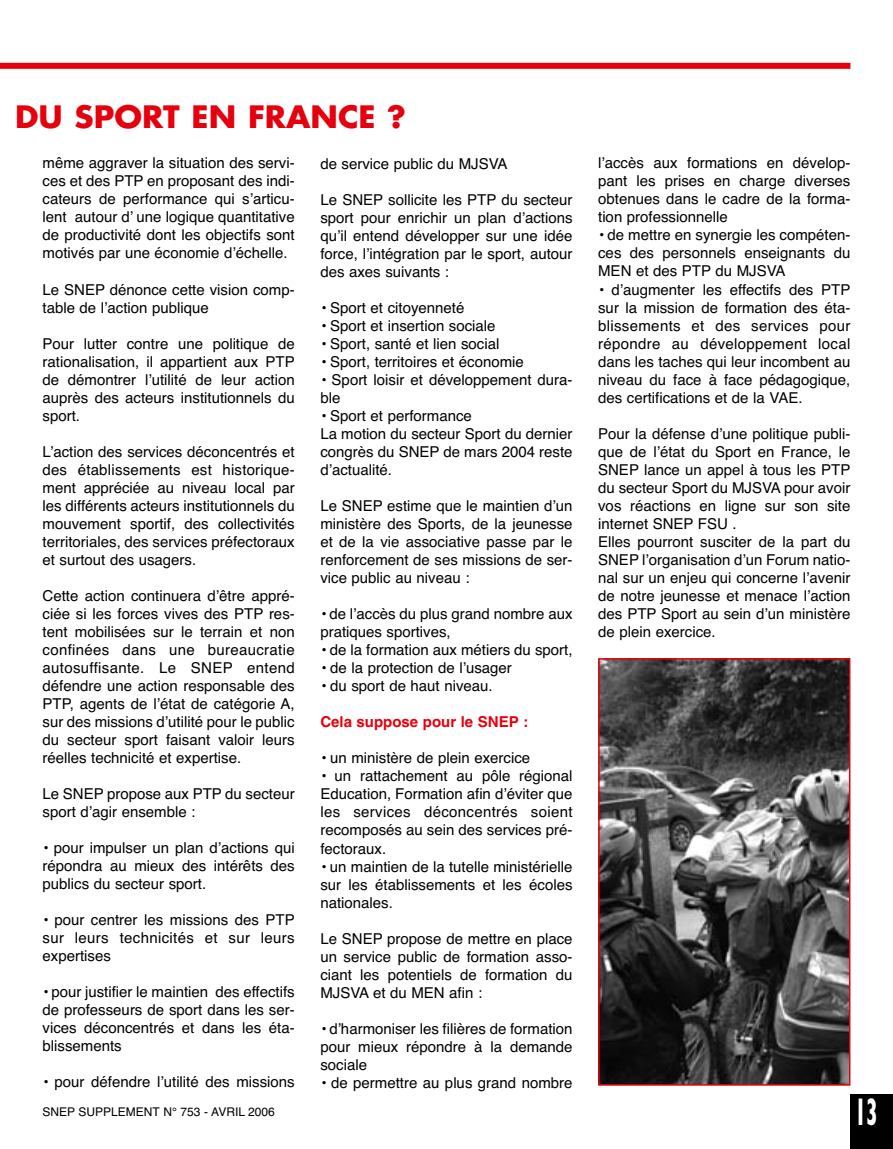
<style>
.page{position:relative;width:893px;height:1149px;background:#fff}
.page>*{position:absolute;margin:0;border:0;box-sizing:border-box;transform-origin:0 0}
.t1{font:700 39px "Gill Sans";color:#fff;scale:.5 1}
.t2{font:700 30px "Futura Std";color:#e6000e;scale:1.04 1}
.t3{font:15px/18px "Helvetica";color:#000;text-align:justify}
.t4{font:700 15px "Helvetica";color:#e6000e}
.t5{font:12px "Helvetica";color:#000}
</style>
<div class="page">
<div style="left:850px;top:1093px;width:43px;height:55px;background:#000"></div>
<div style="left:0;top:63px;width:850px;height:6px;background:#e6000e"></div>
<img style="left:601px;top:661px;width:246px;height:421px">
<div style="left:598px;top:658px;width:252px;height:427px;border:2px solid #e6000e"></div>
<h2 class="t2" style="left:15px;top:100px;width:378px">DU SPORT EN FRANCE ?</h2>
<p class="t3" style="left:43px;top:155px;width:254px">même aggraver la situation des servi&shy;ces et des PTP en proposant des indi&shy;cateurs de performance qui s’articu&shy;lent autour d’ une logique quantitative de productivité dont les objectifs sont motivés par une économie d’échelle.</p>
<p class="t3" style="left:43px;top:281px;width:254px">Le SNEP dénonce cette vision comp&shy;table de l’action publique</p>
<p class="t3" style="left:43px;top:335px;width:254px">Pour lutter contre une politique de rationalisation, il appartient aux PTP de démontrer l’utilité de leur action auprès des acteurs institutionnels du sport.</p>
<p class="t3" style="left:43px;top:443px;width:254px">L’action des services déconcentrés et des établissements est historique&shy;ment appréciée au niveau local par les différents acteurs institutionnels du mouvement sportif, des collectivités territoriales, des services préfectoraux et surtout des usagers.</p>
<p class="t3" style="left:43px;top:587px;width:254px">Cette action continuera d’être appré&shy;ciée si les forces vives des PTP res&shy;tent mobilisées sur le terrain et non confinées dans une bureaucratie autosuffisante. Le SNEP entend défendre une action responsable des PTP, agents de l’état de catégorie A, sur des missions d’utilité pour le public du secteur sport faisant valoir leurs réelles technicité et expertise.</p>
<p class="t3" style="left:43px;top:785px;width:254px">Le SNEP propose aux PTP du secteur sport d’agir ensemble :</p>
<p class="t3" style="left:43px;top:839px;width:254px">• pour impulser un plan d’actions qui répondra au mieux des intérêts des publics du secteur sport.</p>
<p class="t3" style="left:43px;top:911px;width:254px">• pour centrer les missions des PTP sur leurs technicités et sur leurs expertises</p>
<p class="t3" style="left:43px;top:983px;width:254px">• pour justifier le maintien des effectifs de professeurs de sport dans les ser&shy;vices déconcentrés et dans les éta&shy;blissements</p>
<p class="t3" style="left:43px;top:1073px;width:254px">• pour défendre l’utilité des missions</p>
<p class="t3" style="left:320px;top:156px;width:189px">de service public du MJSVA</p>
<p class="t3" style="left:320px;top:192px;width:254px">Le SNEP sollicite les PTP du secteur sport pour enrichir un plan d’actions qu’il entend développer sur une idée force, l’intégration par le sport, autour des axes suivants :</p>
<p class="t3" style="left:320px;top:300px;width:146px">• Sport et citoyenneté</p>
<p class="t3" style="left:320px;top:318px;width:177px">• Sport et insertion sociale</p>
<p class="t3" style="left:320px;top:336px;width:181px">• Sport, santé et lien social</p>
<p class="t3" style="left:320px;top:354px;width:205px">• Sport, territoires et économie</p>
<p class="t3" style="left:320px;top:372px;width:254px">• Sport loisir et développement dura&shy;ble</p>
<p class="t3" style="left:320px;top:408px;width:254px;text-align:left">• Sport et performance<br>La motion du secteur Sport du dernier congrès du SNEP de mars 2004 reste d’actualité.</p>
<p class="t3" style="left:320px;top:498px;width:254px">Le SNEP estime que le maintien d’un ministère des Sports, de la jeunesse et de la vie associative passe par le renforcement de ses missions de ser&shy;vice public au niveau :</p>
<p class="t3" style="left:320px;top:606px;width:254px">• de l’accès du plus grand nombre aux pratiques sportives,</p>
<p class="t3" style="left:320px;top:642px;width:254px">• de la formation aux métiers du sport,</p>
<p class="t3" style="left:320px;top:660px;width:193px">• de la protection de l’usager</p>
<p class="t3" style="left:320px;top:678px;width:174px">• du sport de haut niveau.</p>
<p class="t4" style="left:320px;top:716px;width:209px">Cela suppose pour le SNEP :</p>
<p class="t3" style="left:320px;top:750px;width:211px">• un ministère de plein exercice</p>
<p class="t3" style="left:320px;top:768px;width:254px">• un rattachement au pôle régional Education, Formation afin d’éviter que les services déconcentrés soient recomposés au sein des services pré&shy;fectoraux.</p>
<p class="t3" style="left:320px;top:858px;width:254px">• un maintien de la tutelle ministérielle sur les établissements et les écoles nationales.</p>
<p class="t3" style="left:320px;top:930px;width:254px">Le SNEP propose de mettre en place un service public de formation asso&shy;ciant les potentiels de formation du MJSVA et du MEN afin :</p>
<p class="t3" style="left:320px;top:1020px;width:254px">• d’harmoniser les filières de formation pour mieux répondre à la demande sociale</p>
<p class="t3" style="left:320px;top:1074px;width:254px">• de permettre au plus grand nombre</p>
<p class="t5" style="left:43px;top:1106px;width:234px">SNEP SUPPLEMENT N° 753 - AVRIL 2006</p>
<p class="t3" style="left:598px;top:155px;width:254px">l’accès aux formations en dévelop&shy;pant les prises en charge diverses obtenues dans le cadre de la forma&shy;tion professionnelle</p>
<p class="t3" style="left:598px;top:227px;width:254px">• de mettre en synergie les compéten&shy;ces des personnels enseignants du MEN et des PTP du MJSVA</p>
<p class="t3" style="left:598px;top:281px;width:254px">• d’augmenter les effectifs des PTP sur la mission de formation des éta&shy;blissements et des services pour répondre au développement local dans les taches qui leur incombent au niveau du face à face pédagogique, des certifications et de la VAE.</p>
<p class="t3" style="left:598px;top:425px;width:254px;text-align:left">Pour la défense d’une politique publi&shy;que de l’état du Sport en France, le SNEP lance un appel à tous les PTP du secteur Sport du MJSVA pour avoir vos réactions en ligne sur son site internet SNEP FSU .<br>Elles pourront susciter de la part du SNEP l’organisation d’un Forum natio&shy;nal sur un enjeu qui concerne l’avenir de notre jeunesse et menace l’action des PTP Sport au sein d’un ministère de plein exercice.</p>
<h1 class="t1" style="left:855px;top:1098px;width:48px">13</h1>
</div>
